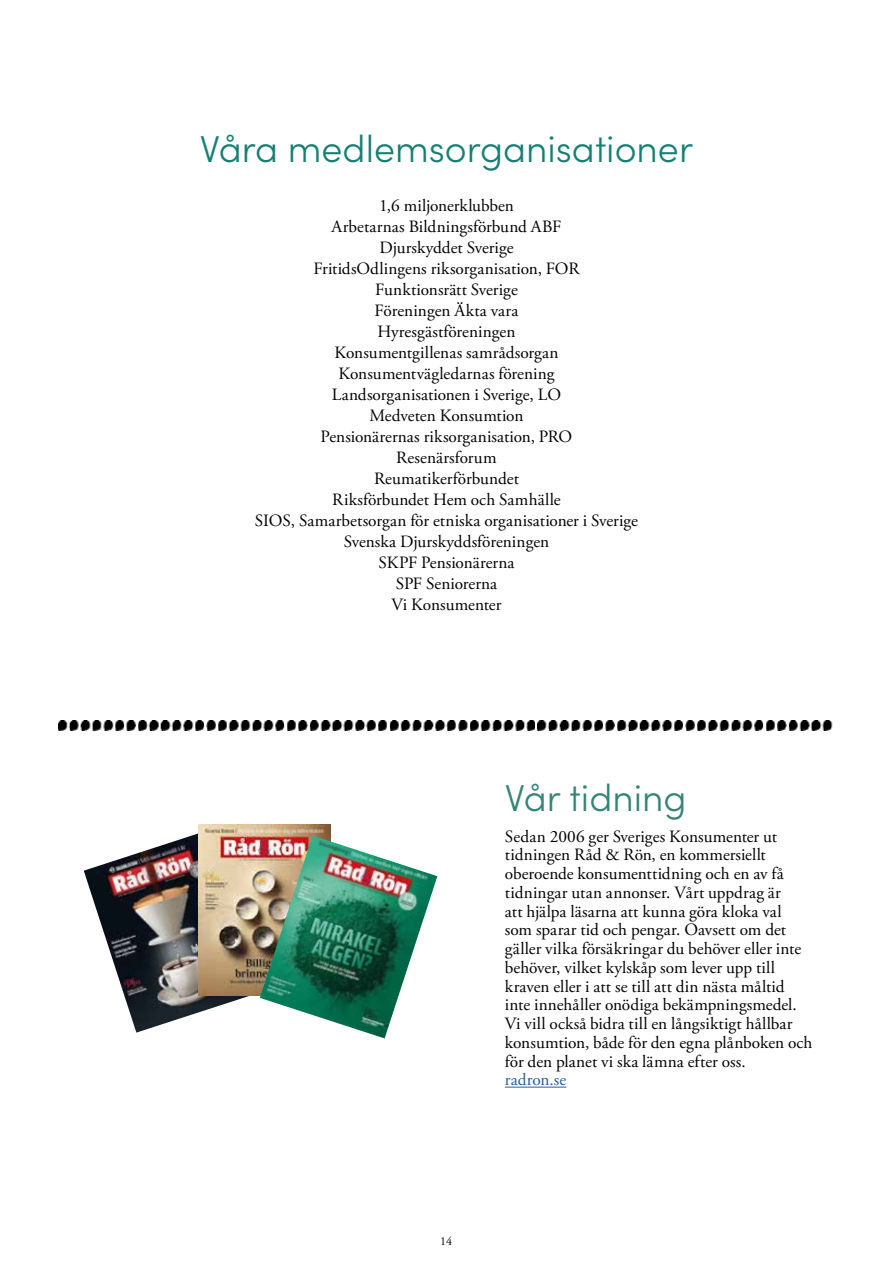
<style>
.page{position:relative;width:893px;height:1263px;background:#fff}
.page>*{position:absolute;margin:0;border:0;box-sizing:border-box;transform-origin:0 0}
.t1{font:300 37.5px "Sofia Pro";color:#148074}
.t2{font:300 37.5px "Sofia Pro";color:#338477}
.t3{font:17.25px/21px "Adobe Garamond Pro";color:#000;text-align:center}
.t4{font:17.25px "Adobe Garamond Pro";color:#275b9b}
.t5{font:12px "Adobe Garamond Pro";color:#000}
</style>
<div class="page">
<img style="left:59px;top:721px;width:475px;height:9px">
<img style="left:538px;top:721px;width:295px;height:9px">
<img style="left:84px;top:830px;width:176px;height:203px">
<img style="left:199px;top:825px;width:131px;height:171px">
<img style="left:260px;top:836px;width:177px;height:202px">
<hr style="left:505px;top:1087px;width:61px;height:1px;background:#275b9b">
<h1 class="t1" style="left:200px;top:121px;width:495px">Våra medlemsorganisationer</h1>
<p class="t3" style="left:255px;top:196px;width:385px">1,6 miljonerklubben<br>Arbetarnas Bildningsförbund ABF<br>Djurskyddet Sverige<br>FritidsOdlingens riksorganisation, FOR<br>Funktionsrätt Sverige<br>Föreningen Äkta vara<br>Hyresgästföreningen<br>Konsumentgillenas samrådsorgan<br>Konsumentvägledarnas förening<br>Landsorganisationen i Sverige, LO<br>Medveten Konsumtion<br>Pensionärernas riksorganisation, PRO<br>Resenärsforum<br>Reumatikerförbundet<br>Riksförbundet Hem och Samhälle<br>SIOS, Samarbetsorgan för etniska organisationer i Sverige<br>Svenska Djurskyddsföreningen<br>SKPF Pensionärerna<br>SPF Seniorerna<br>Vi Konsumenter</p>
<h1 class="t2" style="left:505px;top:771px;width:183px">Vår tidning</h1>
<p class="t3" style="left:505px;top:827px;width:309px;line-height:18.8px;text-align:left">Sedan 2006 ger Sveriges Konsumenter ut tidningen Råd &amp; Rön, en kommersiellt oberoende konsumenttidning och en av få tidningar utan annonser. Vårt uppdrag är<br>att hjälpa läsarna att kunna göra kloka val som sparar tid och pengar. Oavsett om det gäller vilka försäkringar du behöver eller inte behöver, vilket kylskåp som lever upp till kraven eller i att se till att din nästa måltid inte innehåller onödiga bekämpningsmedel.<br>Vi vill också bidra till en långsiktigt hållbar konsumtion, både för den egna plånboken och för den planet vi ska lämna efter oss.</p>
<p class="t4" style="left:505px;top:1069px;width:63px">radron.se</p>
<p class="t5" style="left:440px;top:1234px;width:13px">14</p>
</div>
